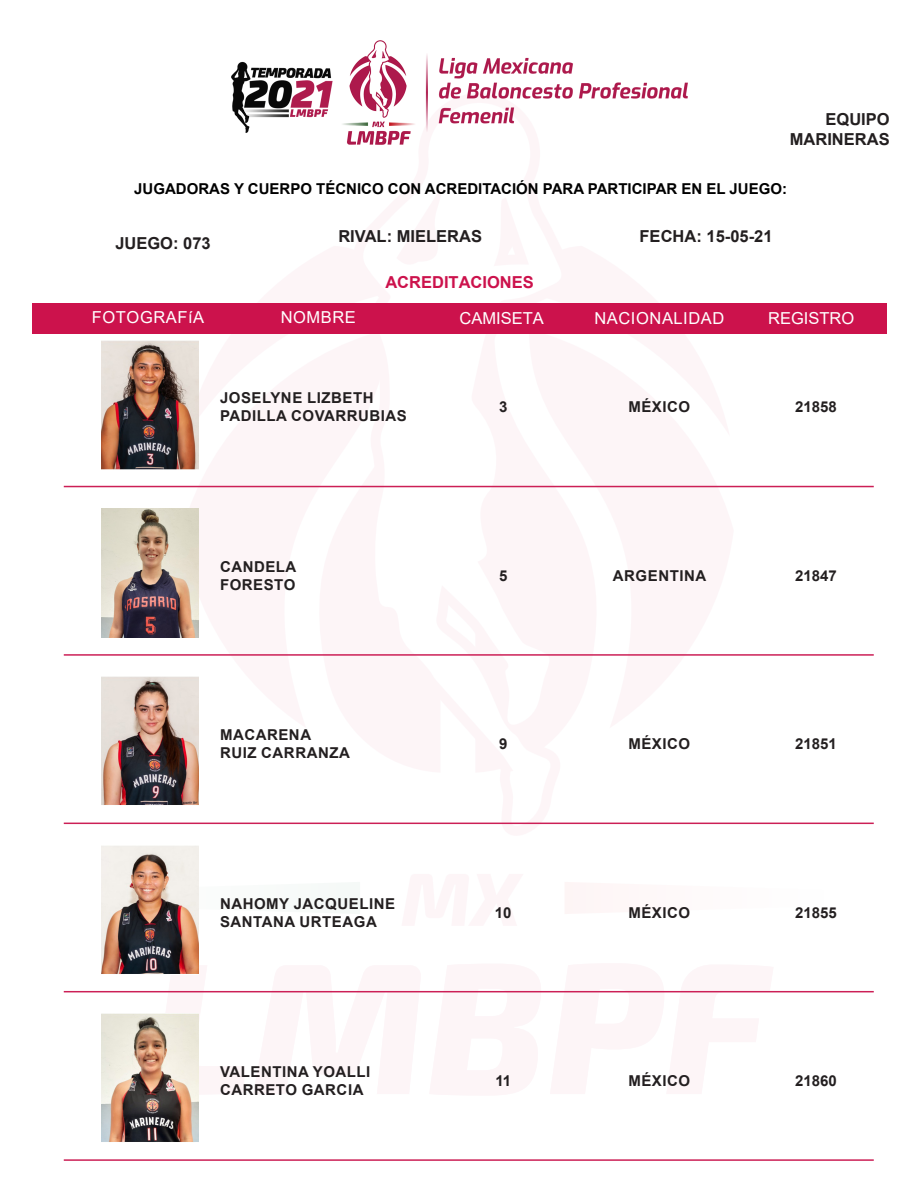
<style>
.page{position:relative;width:918px;height:1188px;background:#fff}
.page>*{position:absolute;margin:0;border:0;box-sizing:border-box;transform-origin:0 0}
.t1{font:700 16.5px/19.8px "Arial";color:#231f20;text-align:right}
.t2{font:16.5px "Arial";letter-spacing:.035em;color:#fff}
.t3{font:16.5px "Arial";color:#fff}
.t4{font:700 16.5px "Arial";color:#cc124c}
.t5{font:700 15px/18px "Arial";letter-spacing:.035em;color:#231f20}
.t6{font:700 15px "Arial";color:#000}
</style>
<div class="page">
<svg style="left:146px;top:953px;width:639px;height:153px"></svg>
<svg style="left:101px;top:871px;width:98px;height:54px"></svg>
<svg style="left:360px;top:485px;width:204px;height:340px"></svg>
<div style="left:33px;top:303px;width:854px;height:31px;background:#cc124c"></div>
<img style="left:232px;top:40px;width:455px;height:105px">
<img style="left:102px;top:340px;width:96px;height:129px">
<hr style="left:64px;top:486px;width:810px;height:1px;background:#cc1f56">
<img style="left:102px;top:509px;width:96px;height:129px">
<hr style="left:64px;top:654px;width:810px;height:2px;background:#cc1f56">
<img style="left:102px;top:677px;width:96px;height:128px">
<hr style="left:64px;top:823px;width:810px;height:1px;background:#cc1f56">
<img style="left:102px;top:846px;width:96px;height:128px">
<hr style="left:64px;top:991px;width:810px;height:1px;background:#cc1f56">
<img style="left:102px;top:1014px;width:96px;height:128px">
<hr style="left:64px;top:1159px;width:810px;height:2px;background:#cc1f56">
<p class="t1" style="left:790px;top:110px;width:101px">EQUIPO<br>MARINERAS</p>
<p class="t6" style="left:134px;top:178px;width:654px">JUGADORAS Y CUERPO TÉCNICO CON ACREDITACIÓN PARA PARTICIPAR EN EL JUEGO:</p>
<p class="t1" style="left:115px;top:233px;width:97px">JUEGO: 073</p>
<p class="t1" style="left:338px;top:227px;width:145px">RIVAL: MIELERAS</p>
<p class="t1" style="left:640px;top:227px;width:134px">FECHA: 15-05-21</p>
<p class="t4" style="left:385px;top:271px;width:150px">ACREDITACIONES</p>
<p class="t2" style="left:92px;top:306px;width:114px">FOTOGRAFíA</p>
<p class="t2" style="left:281px;top:306px;width:77px">NOMBRE</p>
<p class="t3" style="left:460px;top:307px;width:86px">CAMISETA</p>
<p class="t3" style="left:768px;top:307px;width:88px">REGISTRO</p>
<p class="t2" style="left:594px;top:307px;width:131px">NACIONALIDAD</p>
<p class="t5" style="left:220px;top:389px;width:155px">JOSELYNE LIZBETH</p>
<p class="t5" style="left:220px;top:407px;width:188px">PADILLA COVARRUBIAS</p>
<p class="t5" style="left:211px;top:390px;width:182px">&lt;&lt;NOMBRE COMPLETO (APEL IDOS)&gt;&gt;</p>
<p class="t5" style="left:220px;top:558px;width:78px">CANDELA</p>
<p class="t5" style="left:220px;top:576px;width:77px">FORESTO</p>
<p class="t5" style="left:220px;top:726px;width:93px">MACARENA</p>
<p class="t5" style="left:220px;top:744px;width:131px">RUIZ CARRANZA</p>
<p class="t5" style="left:220px;top:894px;width:177px">NAHOMY JACQUELINE</p>
<p class="t5" style="left:220px;top:912px;width:158px">SANTANA URTEAGA</p>
<p class="t5" style="left:220px;top:1063px;width:152px">VALENTINA YOALLI</p>
<p class="t5" style="left:220px;top:1081px;width:145px">CARRETO GARCIA</p>
<p class="t5" style="left:499px;top:398px;width:10px">3</p>
<p class="t5" style="left:628px;top:398px;width:63px">MÉXICO</p>
<p class="t5" style="left:795px;top:398px;width:43px">21858</p>
<p class="t5" style="left:499px;top:567px;width:10px">5</p>
<p class="t5" style="left:613px;top:567px;width:95px">ARGENTINA</p>
<p class="t5" style="left:795px;top:567px;width:43px">21847</p>
<p class="t5" style="left:499px;top:735px;width:10px">9</p>
<p class="t5" style="left:628px;top:735px;width:63px">MÉXICO</p>
<p class="t5" style="left:795px;top:735px;width:43px">21851</p>
<p class="t5" style="left:495px;top:903px;width:18px">10</p>
<p class="t5" style="left:628px;top:903px;width:63px">MÉXICO</p>
<p class="t5" style="left:795px;top:903px;width:43px">21855</p>
<p class="t5" style="left:495px;top:1072px;width:17px">11</p>
<p class="t5" style="left:628px;top:1072px;width:63px">MÉXICO</p>
<p class="t5" style="left:795px;top:1072px;width:43px">21860</p>
</div>
